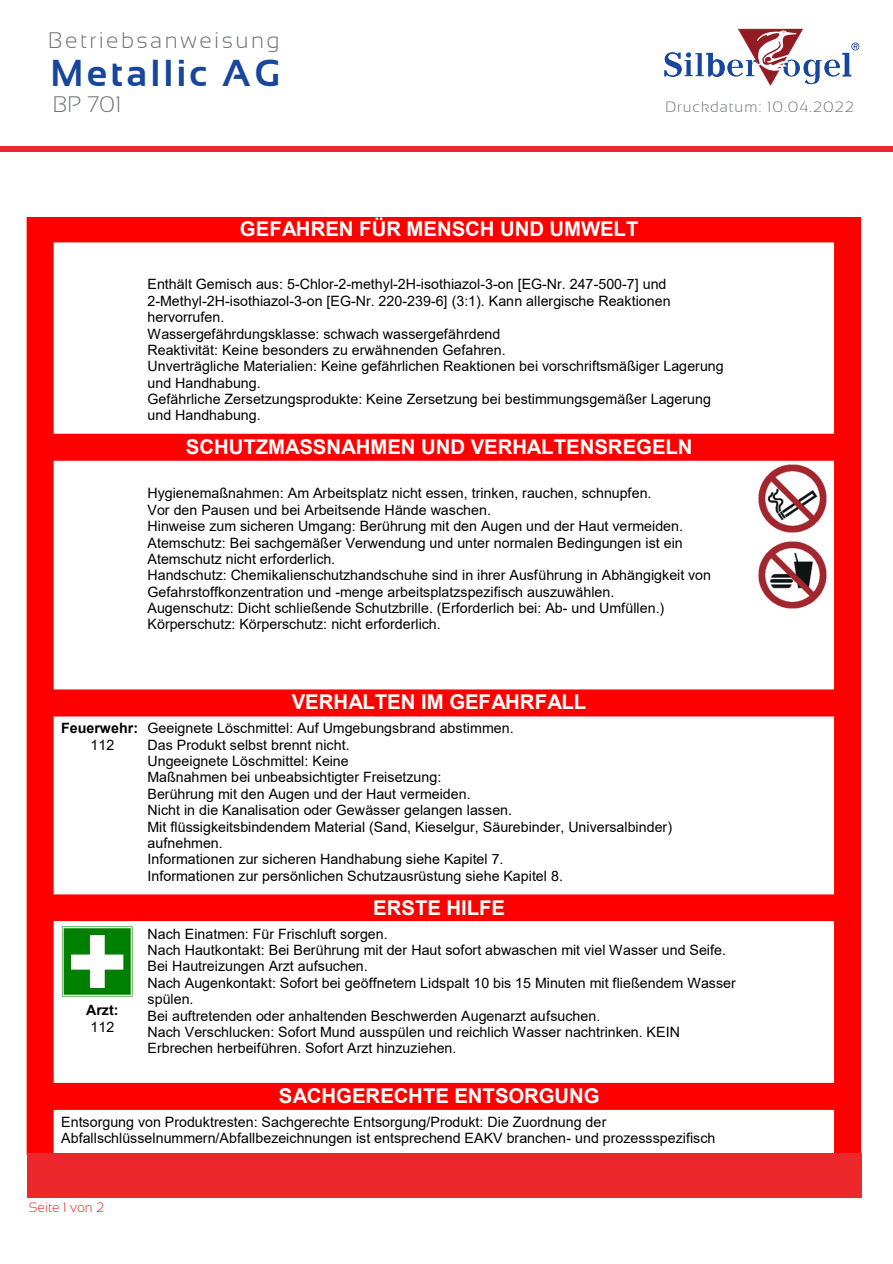
<style>
.page{position:relative;width:893px;height:1264px;background:#fff}
.page>*{position:absolute;margin:0;border:0;box-sizing:border-box;transform-origin:0 0}
.t1{font:700 37.5px "Sansation";letter-spacing:.095em;color:#18469d}
.t2{font:300 22.5px "Sansation";letter-spacing:.11em;color:#717374}
.t3{font:700 20.4px "Arial";letter-spacing:-.005em;color:#fff}
.t4{font:300 15px "Sansation";letter-spacing:.07em;color:#717374}
.t5{font:14.25px/16.4px "Arial";color:#000}
.t6{font:700 14.25px "Arial";color:#000}
.t7{font:300 13.5px "Sansation";color:#ed2527}
</style>
<div class="page">
<div style="left:834px;top:53px;width:26px;height:1155px;background:#f00"></div>
<div style="left:834px;top:52px;width:27px;height:1157px;border:2px solid #f00"></div>
<div style="left:27px;top:53px;width:26px;height:1155px;background:#f00"></div>
<div style="left:27px;top:52px;width:27px;height:1157px;border:2px solid #f00"></div>
<div style="left:41px;top:216px;width:806px;height:26px;background:#f00"></div>
<div style="left:42px;top:434px;width:806px;height:26px;background:#f00"></div>
<div style="left:41px;top:433px;width:807px;height:27px;border:2px solid #f00"></div>
<div style="left:45px;top:690px;width:806px;height:25px;background:#f00"></div>
<div style="left:44px;top:689px;width:808px;height:27px;border:2px solid #f00"></div>
<div style="left:48px;top:895px;width:786px;height:25px;background:#f00"></div>
<div style="left:47px;top:894px;width:788px;height:26px;border:2px solid #f00"></div>
<div style="left:43px;top:1083px;width:806px;height:25px;background:#f00"></div>
<div style="left:42px;top:1082px;width:808px;height:27px;border:2px solid #f00"></div>
<img style="left:758px;top:541px;width:68px;height:67px">
<img style="left:758px;top:464px;width:68px;height:68px">
<img style="left:61px;top:926px;width:72px;height:71px">
<div style="left:2px;top:1px;width:890px;height:216px;background:#fff"></div>
<div style="left:0;top:146px;width:892px;height:5px;background:#ed282d"></div>
<svg style="left:664px;top:29px;width:195px;height:57px"></svg>
<div style="left:1px;top:1154px;width:891px;height:101px;background:#fff"></div>
<div style="left:27px;top:1153px;width:834px;height:44px;background:#ed282d"></div>
<h2 class="t2" style="left:48px;top:28px;width:233px">Betriebsanweisung</h2>
<h1 class="t1" style="left:50px;top:52px;width:231px">Metallic AG</h1>
<h2 class="t2" style="left:53px;top:92px;width:70px">BP 701</h2>
<p class="t4" style="left:665px;top:99px;width:190px">Druckdatum: 10.04.2022</p>
<h3 class="t3" style="left:240px;top:214px;width:400px">GEFAHREN FÜR MENSCH UND UMWELT</h3>
<p class="t5" style="left:147px;top:276px;width:577px">Enthält Gemisch aus: 5-Chlor-2-methyl-2H-isothiazol-3-on [EG-Nr. 247-500-7] und 2-Methyl-2H-isothiazol-3-on [EG-Nr. 220-239-6] (3:1). Kann allergische Reaktionen hervorrufen.<br>Wassergefährdungsklasse: schwach wassergefährdend<br>Reaktivität: Keine besonders zu erwähnenden Gefahren.<br>Unverträgliche Materialien: Keine gefährlichen Reaktionen bei vorschriftsmäßiger Lagerung und Handhabung.<br>Gefährliche Zersetzungsprodukte: Keine Zersetzung bei bestimmungsgemäßer Lagerung und Handhabung.</p>
<h3 class="t3" style="left:186px;top:432px;width:508px">SCHUTZMASSNAHMEN UND VERHALTENSREGELN</h3>
<p class="t5" style="left:147px;top:485px;width:565px">Hygienemaßnahmen: Am Arbeitsplatz nicht essen, trinken, rauchen, schnupfen.<br>Vor den Pausen und bei Arbeitsende Hände waschen.<br>Hinweise zum sicheren Umgang: Berührung mit den Augen und der Haut vermeiden.<br>Atemschutz: Bei sachgemäßer Verwendung und unter normalen Bedingungen ist ein Atemschutz nicht erforderlich.<br>Handschutz: Chemikalienschutzhandschuhe sind in ihrer Ausführung in Abhängigkeit von Gefahrstoffkonzentration und -menge arbeitsplatzspezifisch auszuwählen.<br>Augenschutz: Dicht schließende Schutzbrille. (Erforderlich bei: Ab- und Umfüllen.)<br>Körperschutz: Körperschutz: nicht erforderlich.</p>
<p class="t6" style="left:61px;top:718px;width:78px">Feuerwehr:</p>
<p class="t5" style="left:91px;top:736px;width:25px">112</p>
<p class="t6" style="left:86px;top:1000px;width:34px">Arzt:</p>
<p class="t5" style="left:91px;top:1018px;width:25px">112</p>
<h3 class="t3" style="left:291px;top:687px;width:296px">VERHALTEN IM GEFAHRFALL</h3>
<p class="t5" style="left:147px;top:719px;width:526px">Geeignete Löschmittel: Auf Umgebungsbrand abstimmen.<br>Das Produkt selbst brennt nicht.<br>Ungeeignete Löschmittel: Keine<br>Maßnahmen bei unbeabsichtigter Freisetzung:<br>Berührung mit den Augen und der Haut vermeiden.<br>Nicht in die Kanalisation oder Gewässer gelangen lassen.<br>Mit flüssigkeitsbindendem Material (Sand, Kieselgur, Säurebinder, Universalbinder) aufnehmen.<br>Informationen zur sicheren Handhabung siehe Kapitel 7.<br>Informationen zur persönlichen Schutzausrüstung siehe Kapitel 8.</p>
<h3 class="t3" style="left:373px;top:892px;width:133px">ERSTE HILFE</h3>
<p class="t5" style="left:147px;top:925px;width:589px">Nach Einatmen: Für Frischluft sorgen.<br>Nach Hautkontakt: Bei Berührung mit der Haut sofort abwaschen mit viel Wasser und Seife.<br>Bei Hautreizungen Arzt aufsuchen.<br>Nach Augenkontakt: Sofort bei geöffnetem Lidspalt 10 bis 15 Minuten mit fließendem Wasser spülen.<br>Bei auftretenden oder anhaltenden Beschwerden Augenarzt aufsuchen.<br>Nach Verschlucken: Sofort Mund ausspülen und reichlich Wasser nachtrinken. KEIN Erbrechen herbeiführen. Sofort Arzt hinzuziehen.</p>
<h3 class="t3" style="left:279px;top:1081px;width:322px">SACHGERECHTE ENTSORGUNG</h3>
<p class="t5" style="left:61px;top:1113px;width:655px">Entsorgung von Produktresten: Sachgerechte Entsorgung/Produkt: Die Zuordnung der<br>Abfallschlüsselnummern/Abfallbezeichnungen ist entsprechend EAKV branchen- und prozessspezifisch</p>
<p class="t7" style="left:29px;top:1199px;width:77px">Seite 1 von 2</p>
</div>
